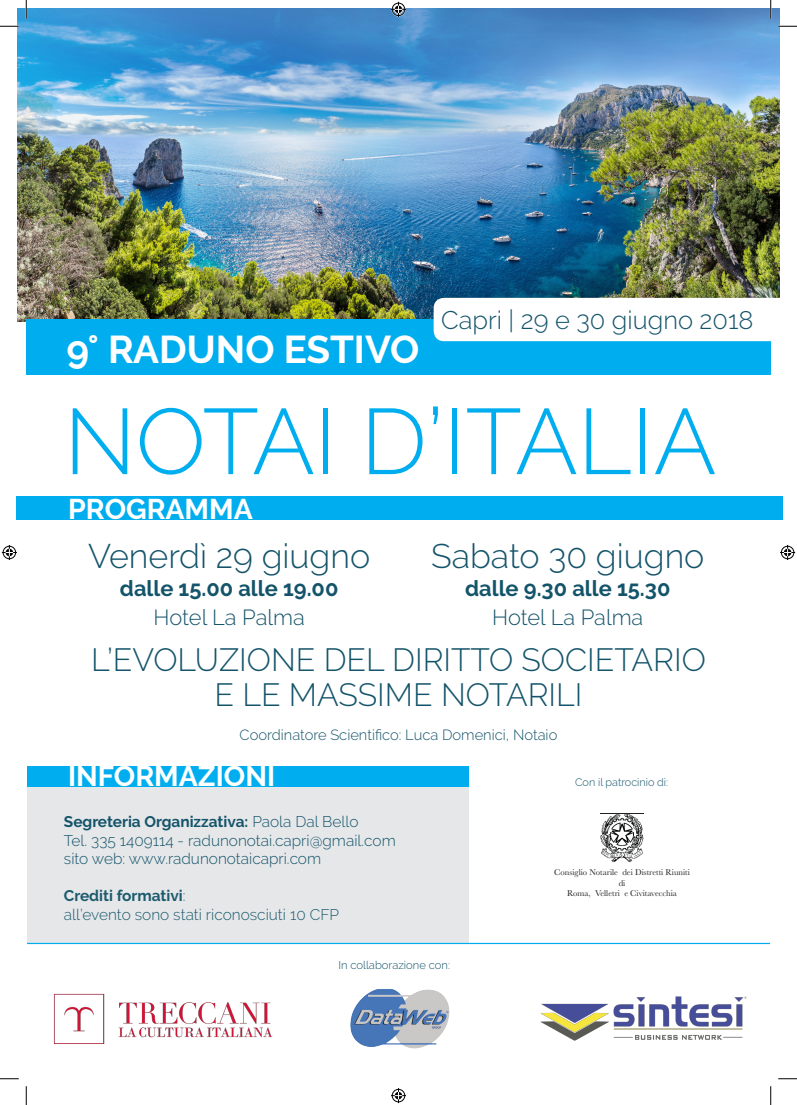
<style>
.page{position:relative;width:797px;height:1105px;background:#fff}
.page>*{position:absolute;margin:0;border:0;box-sizing:border-box;transform-origin:0 0}
.t1{font:300 92.75px "Raleway";color:#00aeef}
.t2{font:700 38.62px "Raleway";color:#fff}
.t3{font:300 34px "Raleway";color:#14546a}
.t4{font:300 32.12px/34.8px "Raleway";color:#14546a;text-align:center}
.t5{font:700 28.38px "Raleway";color:#fff}
.t6{font:300 25.5px "Raleway";color:#14546a}
.t7{font:700 21.75px "Raleway";color:#14546a}
.t8{font:300 21.75px "Raleway";color:#14546a}
.t9{font:300 15.38px/18.5px "Raleway";color:#14546a}
.t10{font:300 15.38px/18.5px "Raleway";color:#1c5b6d}
.t11{font:300 14.75px "Raleway";color:#14546a}
.t12{font:300 11.25px "Raleway";color:#14546a}
.t13{font:300 10.88px "Raleway";color:#14546a}
.t14{font:8.62px/10.4px "Baskerville";color:#231f20;text-align:center}
.s1{font-weight:700}
</style>
<div class="page">
<img style="left:17px;top:9px;width:763px;height:313px">
<div style="left:26px;top:319px;width:744px;height:56px;background:#00aeef"></div>
<svg style="left:433px;top:298px;width:347px;height:43px"></svg>
<div style="left:16px;top:496px;width:766px;height:24px;background:#00aeef"></div>
<div style="left:27px;top:786px;width:441px;height:158px;background:#e6e7e9"></div>
<div style="left:27px;top:766px;width:441px;height:20px;background:#00aeef"></div>
<svg style="left:600px;top:814px;width:44px;height:49px"></svg>
<hr style="left:27px;top:943px;width:743px;height:1px;background:#00aeef">
<img style="left:350px;top:989px;width:100px;height:60px">
<img style="left:53px;top:993px;width:220px;height:51px">
<img style="left:540px;top:997px;width:206px;height:43px">
<svg style="left:0;top:25px;width:19px;height:2px"></svg>
<svg style="left:778px;top:25px;width:19px;height:2px"></svg>
<svg style="left:0;top:1078px;width:19px;height:1px"></svg>
<svg style="left:778px;top:1078px;width:19px;height:1px"></svg>
<svg style="left:25px;top:0;width:2px;height:19px"></svg>
<svg style="left:25px;top:1086px;width:2px;height:19px"></svg>
<svg style="left:770px;top:0;width:1px;height:19px"></svg>
<svg style="left:770px;top:1086px;width:1px;height:19px"></svg>
<svg style="left:391px;top:2px;width:15px;height:15px"></svg>
<svg style="left:391px;top:1088px;width:15px;height:15px"></svg>
<svg style="left:2px;top:545px;width:15px;height:15px"></svg>
<svg style="left:780px;top:545px;width:15px;height:15px"></svg>
<h2 class="t2" style="left:66px;top:327px;width:354px">9° RADUNO ESTIVO</h2>
<h3 class="t6" style="left:441px;top:305px;width:314px">Capri | 29 e 30 giugno 2018</h3>
<h1 class="t1" style="left:64px;top:387px;width:653px">NOTAI D’ITALIA</h1>
<h3 class="t5" style="left:68px;top:492px;width:186px">PROGRAMMA</h3>
<h3 class="t3" style="left:88px;top:536px;width:284px">Venerdì 29 giugno</h3>
<h3 class="t7" style="left:120px;top:576px;width:220px">dalle 15.00 alle 19.00</h3>
<h3 class="t8" style="left:154px;top:604px;width:153px">Hotel La Palma</h3>
<h3 class="t3" style="left:431px;top:536px;width:275px">Sabato 30 giugno</h3>
<h3 class="t7" style="left:465px;top:576px;width:207px">dalle 9.30 alle 15.30</h3>
<h3 class="t8" style="left:492px;top:604px;width:153px">Hotel La Palma</h3>
<h3 class="t4" style="left:91px;top:642px;width:616px">L’EVOLUZIONE DEL DIRITTO SOCIETARIO<br>E LE MASSIME NOTARILI</h3>
<p class="t11" style="left:239px;top:726px;width:319px">Coordinatore Scientifico: Luca Domenici, Notaio</p>
<h3 class="t5" style="left:68px;top:760px;width:209px">INFORMAZIONI</h3>
<p class="t9" style="left:64px;top:813px;width:333px"><span class="s1">Segreteria Organizzativa:</span> Paola Dal Bello<br>Tel. 335 1409114 - radunonotai.capri@gmail.com sito web: www.radunonotaicapri.com</p>
<p class="t10" style="left:64px;top:887px;width:277px"><span class="s1">Crediti formativi</span>:<br>all’evento sono stati riconosciuti 10 CFP</p>
<p class="t12" style="left:338px;top:958px;width:113px">In collaborazione con:</p>
<p class="t13" style="left:575px;top:776px;width:95px">Con il patrocinio di:</p>
<p class="t14" style="left:554px;top:867px;width:137px">Consiglio Notarile dei Distretti Riuniti di<br>Roma, Velletri e Civitavecchia</p>
</div>
